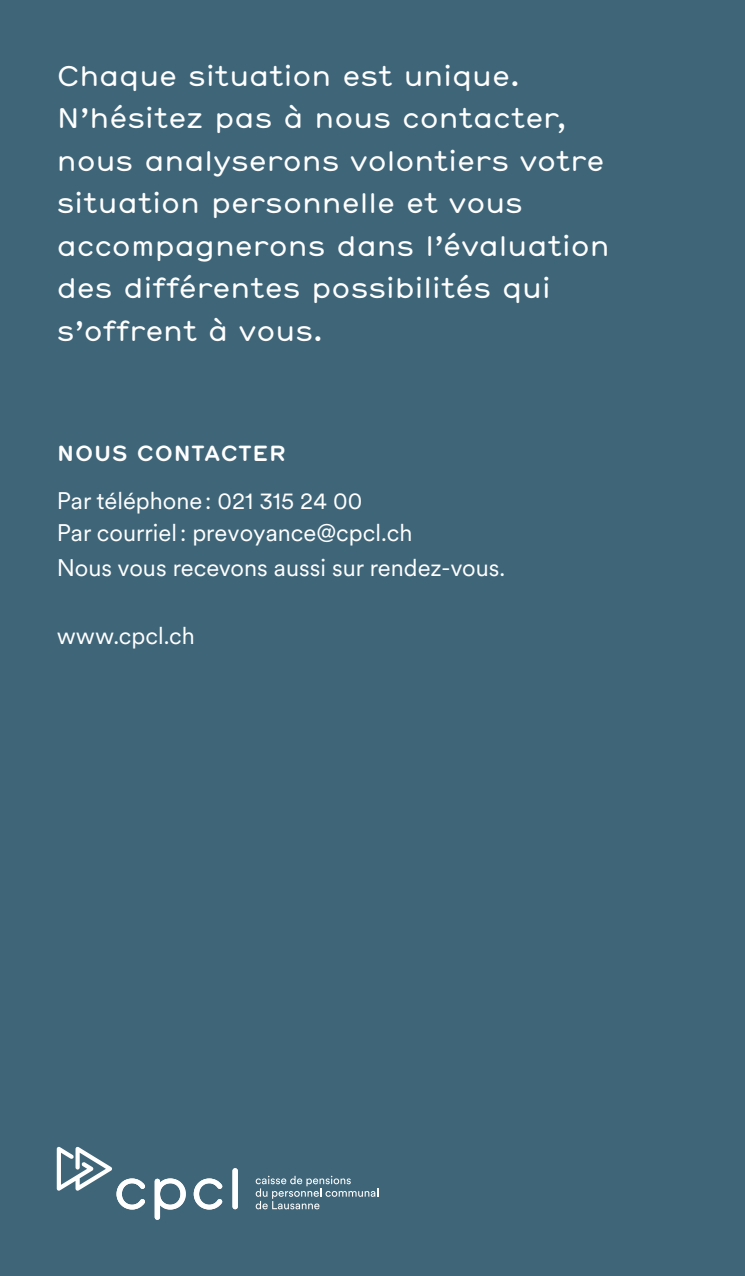
<style>
.page{position:relative;width:745px;height:1276px;background:#fff}
.page>*{position:absolute;margin:0;border:0;box-sizing:border-box;transform-origin:0 0}
.t1{font:27.5px/42.5px "Hermes";color:#fff}
.t2{font:23.75px/32.2px "Circular XX";color:#fff}
.t3{font:700 21.25px "Hermes";letter-spacing:.01em;color:#fff}
</style>
<div class="page">
<div style="left:0;top:0;width:744px;height:1276px;background:#3f6578"></div>
<svg style="left:155px;top:1178px;width:31px;height:41px"></svg>
<svg style="left:194px;top:1178px;width:28px;height:31px"></svg>
<div style="left:232px;top:1168px;width:6px;height:41px;background:#fff;border-radius:3px"></div>
<svg style="left:57px;top:1146px;width:88px;height:63px"></svg>
<svg style="left:255px;top:1175px;width:123px;height:34px"></svg>
<p class="t1" style="left:57px;top:53px;width:554px">Chaque situation est unique.<br>N’hésitez pas à nous contacter, nous analyserons volontiers votre situation personnelle et vous accompagnerons dans l’évaluation des différentes possibilités qui s’offrent à vous.</p>
<p class="t3" style="left:57px;top:437px;width:231px">NOUS CONTACTER</p>
<p class="t2" style="left:57px;top:483px;width:357px">Par téléphone : 021 315 24 00<br>Par courriel : prevoyance@cpcl.ch</p>
<p class="t2" style="left:57px;top:550px;width:450px">Nous vous recevons aussi sur rendez‑vous.</p>
<p class="t2" style="left:57px;top:618px;width:140px">www.cpcl.ch</p>
</div>
